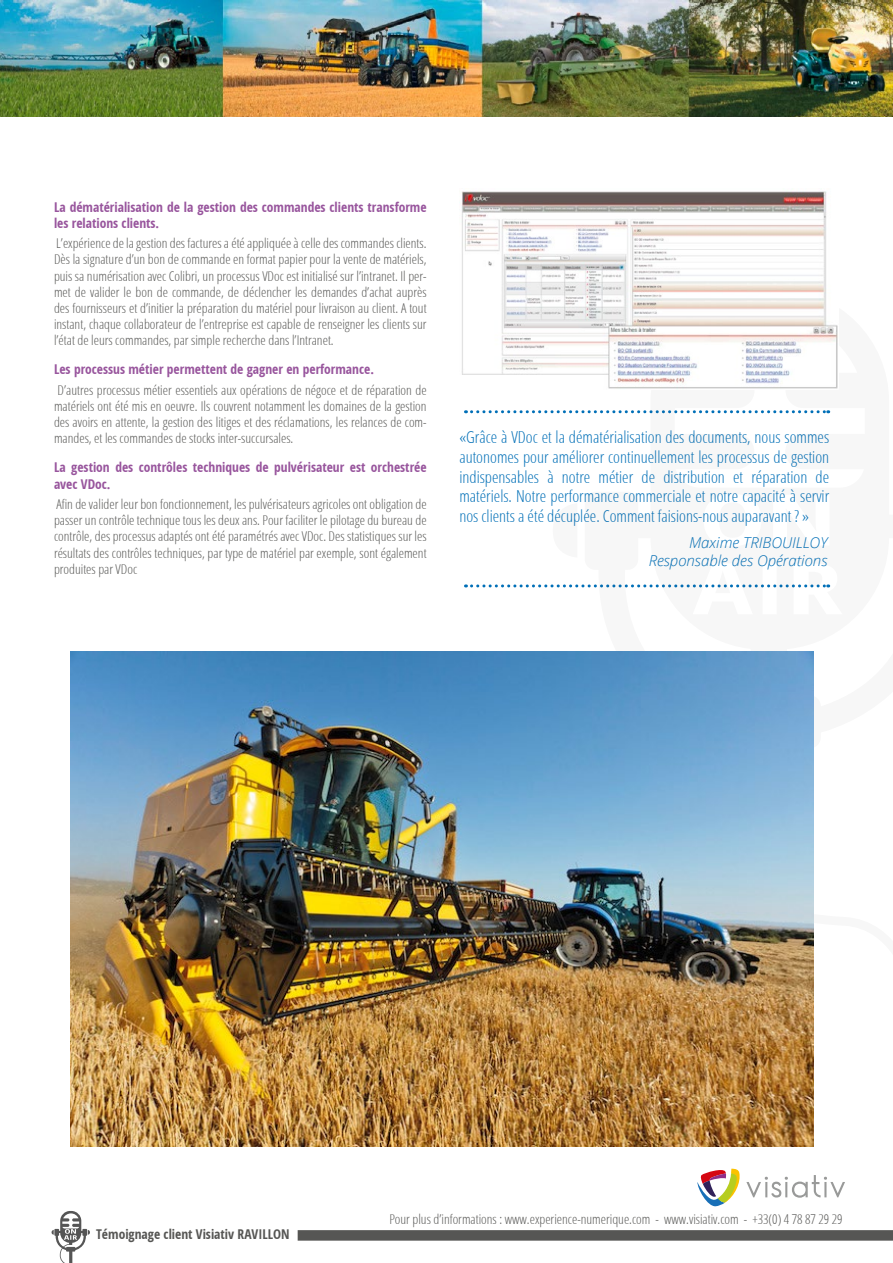
<style>
.page{position:relative;width:893px;height:1263px;background:#fff}
.page>*{position:absolute;margin:0;border:0;box-sizing:border-box;transform-origin:0 0}
.t1{font:300 condensed 16.5px/19.8px "Open Sans";color:#006fb7;text-align:justify}
.t2{font:italic 300 15px/18px "Open Sans";color:#006fb7;text-align:right}
.t3{font:300 condensed 13.5px/16.2px "Open Sans";color:#565654;text-align:justify}
.t4{font:700 condensed 13.5px/16.2px "Open Sans";color:#98559d}
.t5{font:700 condensed 13.5px "Open Sans";color:#565654}
</style>
<div class="page">
<svg style="left:465px;top:410px;width:185px;height:3px"></svg>
<svg style="left:52px;top:1211px;width:38px;height:52px"></svg>
<div style="left:298px;top:1230px;width:595px;height:10px;background:#565654"></div>
<svg style="left:650px;top:410px;width:181px;height:242px"></svg>
<img style="left:461px;top:191px;width:377px;height:198px">
<img style="left:0;top:0;width:893px;height:116px">
<img style="left:71px;top:652px;width:743px;height:494px">
<svg style="left:697px;top:1168px;width:148px;height:39px"></svg>
<p class="t4" style="left:54px;top:199px;width:374px">La dématérialisation de la gestion des commandes clients transforme les relations clients.</p>
<p class="t3" style="left:54px;top:235px;width:374px">L’expérience de la gestion des factures a été appliquée à celle des commandes clients.<br>Dès la signature d’un bon de commande en format papier pour la vente de matériels, puis sa numérisation avec Colibri, un processus VDoc est initialisé sur l’intranet. Il per&shy;met de valider le bon de commande, de déclencher les demandes d’achat auprès des fournisseurs et d’initier la préparation du matériel pour livraison au client. A tout instant, chaque collaborateur de l’entreprise est capable de renseigner les clients sur l’état de leurs commandes, par simple recherche dans l’Intranet.</p>
<p class="t4" style="left:54px;top:362px;width:321px">Les processus métier permettent de gagner en performance.</p>
<p class="t3" style="left:54px;top:382px;width:374px">D’autres processus métier essentiels aux opérations de négoce et de réparation de matériels ont été mis en oeuvre. Ils couvrent notamment les domaines de la gestion des avoirs en attente, la gestion des litiges et des réclamations, les relances de com&shy;mandes, et les commandes de stocks inter-succursales.</p>
<p class="t4" style="left:54px;top:460px;width:374px">La gestion des contrôles techniques de pulvérisateur est orchestrée avec VDoc.</p>
<p class="t3" style="left:54px;top:496px;width:374px">Afin de valider leur bon fonctionnement, les pulvérisateurs agricoles ont obligation de passer un contrôle technique tous les deux ans. Pour faciliter le pilotage du bureau de contrôle, des processus adaptés ont été paramétrés avec VDoc. Des statistiques sur les résultats des contrôles techniques, par type de matériel par exemple, sont également produites par VDoc</p>
<p class="t1" style="left:459px;top:427px;width:371px">«Grâce à VDoc et la dématérialisation des documents, nous sommes autonomes pour améliorer continuellement les processus de gestion indispensables à notre métier de distribution et réparation de matériels. Notre performance commerciale et notre capacité à servir nos clients a été décuplée. Comment faisions-nous auparavant ? »</p>
<p class="t2" style="left:649px;top:533px;width:180px">Maxime TRIBOUILLOY<br>Responsable des Opérations</p>
<p class="t5" style="left:96px;top:1226px;width:195px">Témoignage client Visiativ RAVILLON</p>
<p class="t3" style="left:389px;top:1211px;width:455px">Pour plus d’informations : www.experience-numerique.com - www.visiativ.com - +33(0) 4 78 87 29 29</p>
</div>
